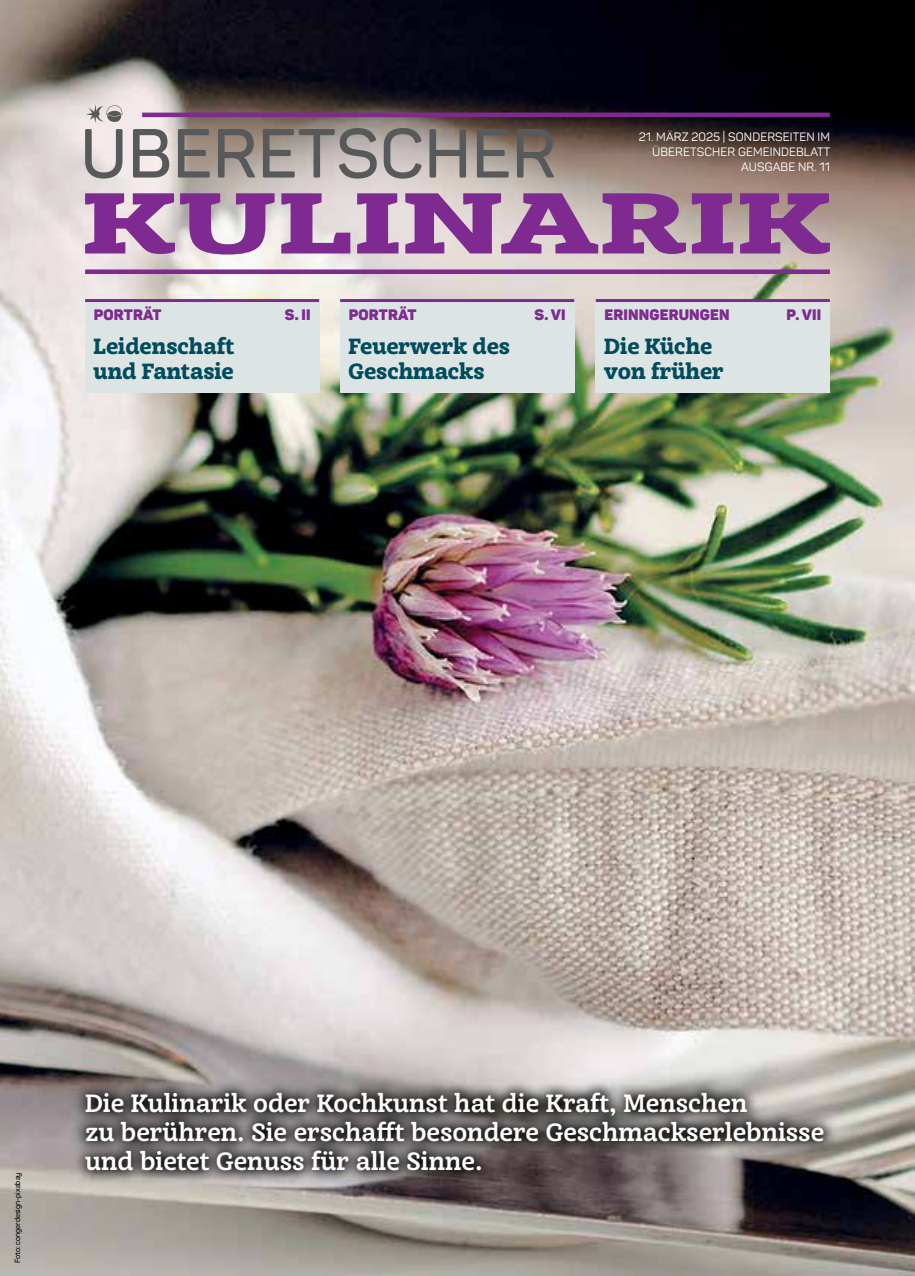
<style>
.page{position:relative;width:915px;height:1276px;background:#fff}
.page>*{position:absolute;margin:0;border:0;box-sizing:border-box;transform-origin:0 0}
.t1{font:700 24px/28.8px "Achille IIFY";color:#fff}
.t2{font:900 21px/25.2px "Achille IIFY";color:#004b5c}
.t3{font:900 15px "Panton";letter-spacing:.01em;color:#7f2a90}
.t4{font:12px/15px "Panton";letter-spacing:.01em;color:#fff;text-align:right}
.t5{font:600 7.5px "Panton";color:#000}
</style>
<div class="page">
<img style="left:0;top:0;width:914px;height:1276px">
<svg style="left:85px;top:193px;width:744px;height:61px;background:#a470a8"></svg>
<div style="left:85px;top:269px;width:744px;height:5px;background:#7f2a90"></div>
<hr style="left:142px;top:113px;width:687px;height:4px;background:#7f2a90">
<svg style="left:85px;top:104px;width:469px;height:75px;background:#8f8284"></svg>
<svg style="left:72px;top:1079px;width:764px;height:104px;background:#645f5f"></svg>
<div style="left:85px;top:302px;width:234px;height:90px;background:#dde5e4"></div>
<hr style="left:85px;top:299px;width:234px;height:3px;background:#7f2a90">
<div style="left:595px;top:302px;width:234px;height:90px;background:#dde5e4"></div>
<hr style="left:595px;top:299px;width:234px;height:3px;background:#7f2a90">
<div style="left:340px;top:302px;width:234px;height:90px;background:#dde5e4"></div>
<hr style="left:340px;top:299px;width:234px;height:3px;background:#7f2a90">
<p class="t4" style="left:638px;top:129px;width:193px">21. MÄRZ 2025 | SONDERSEITEN IM<br>ÜBERETSCHER GEMEINDEBLATT<br>AUSGABE NR. 11</p>
<p class="t3" style="left:94px;top:305px;width:69px">PORTRÄT</p>
<p class="t3" style="left:285px;top:305px;width:27px">S. II</p>
<p class="t2" style="left:94px;top:333px;width:142px">Leidenschaft und Fantasie</p>
<p class="t3" style="left:348px;top:305px;width:69px">PORTRÄT</p>
<p class="t3" style="left:534px;top:305px;width:32px">S. VI</p>
<p class="t2" style="left:348px;top:333px;width:163px">Feuerwerk des<br>Geschmacks</p>
<p class="t3" style="left:604px;top:305px;width:127px">ERINNGERUNGEN</p>
<p class="t3" style="left:786px;top:305px;width:36px">P. VII</p>
<p class="t2" style="left:604px;top:333px;width:121px">Die Küche von früher</p>
<p class="t5" style="left:13px;top:1263px;width:92px;rotate:-90deg">Foto: congerdesign-pixabay</p>
<p class="t1" style="left:85px;top:1088px;width:740px">Die Kulinarik oder Kochkunst hat die Kraft, Menschen<br>zu berühren. Sie erschafft besondere Geschmackserlebnisse und bietet Genuss für alle Sinne.</p>
</div>
